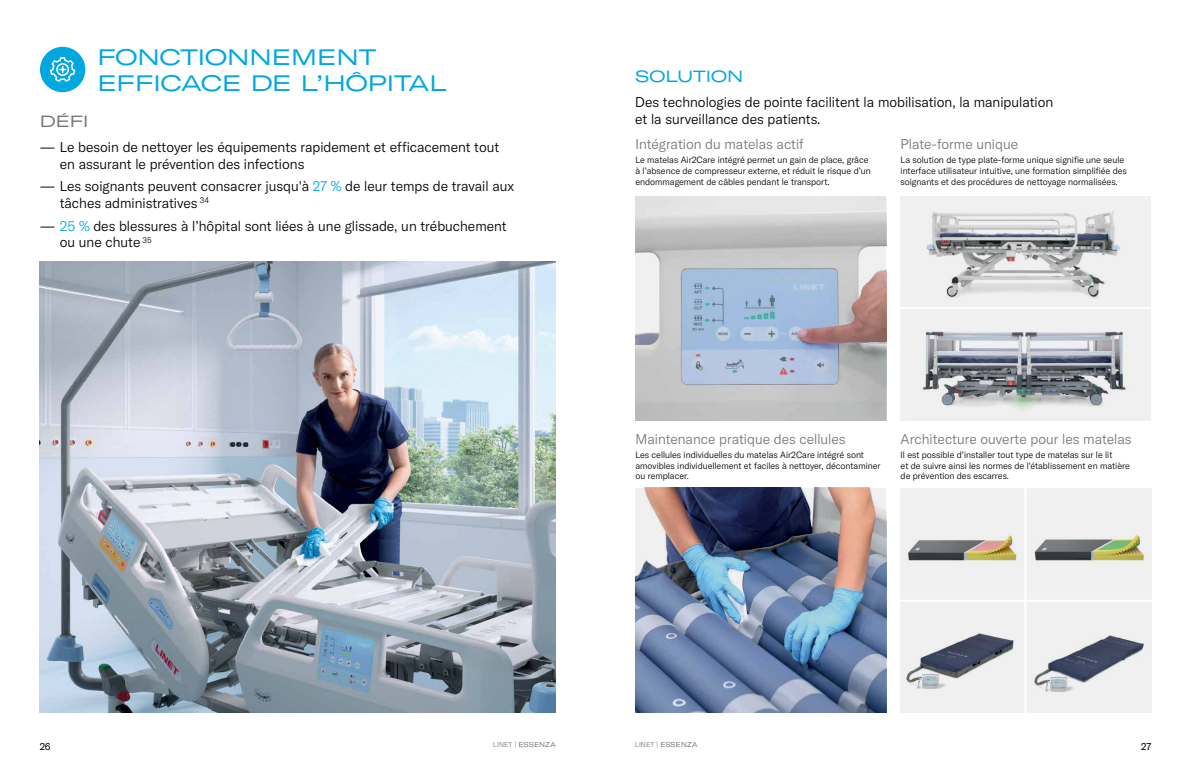
<style>
.page{position:relative;width:1191px;height:766px;background:#fff}
.page>*{position:absolute;margin:0;border:0;box-sizing:border-box;transform-origin:0 0}
.t1{font:22px/26.4px "GT America Exp Rg";color:#00a7e1}
.t2{font:16px "GT America Exp Rg";color:#00a7e1}
.t3{font:16px "GT America Exp Rg";color:#77787b}
.t4{font:300 14px/16.8px "GT America";color:#000}
.t5{font:300 14px "GT America";color:#77787b}
.t6{font:10px "GT America";color:#000}
.t7{font:300 9px/10.8px "GT America";color:#000}
.t8{font:expanded 7px "GT America";letter-spacing:.025em;color:#77787b}
.s1{color:#00a7e1}
.s2{font-weight:300;font-stretch:normal}
</style>
<div class="page">
<img style="left:635px;top:196px;width:251px;height:224px">
<img style="left:635px;top:488px;width:251px;height:223px">
<div style="left:900px;top:196px;width:251px;height:112px;background:#f1f1f2"></div>
<img style="left:926px;top:211px;width:194px;height:88px">
<div style="left:900px;top:308px;width:251px;height:112px;background:#f1f1f2"></div>
<img style="left:922px;top:330px;width:206px;height:81px">
<div style="left:900px;top:488px;width:125px;height:112px;background:#f1f1f2"></div>
<img style="left:908px;top:535px;width:109px;height:27px">
<img style="left:900px;top:602px;width:124px;height:109px">
<svg style="left:1027px;top:488px;width:124px;height:111px;fill:#f0f0f1"></svg>
<div style="left:1025px;top:600px;width:126px;height:111px;background:#f1f1f2"></div>
<img style="left:1034px;top:635px;width:113px;height:57px">
<hr style="left:893px;top:307px;width:275px;height:2px;background:#fff">
<hr style="left:893px;top:599px;width:275px;height:2px;background:#fff">
<hr style="left:1024px;top:462px;width:2px;height:276px;background:#fff">
<div style="left:40px;top:47px;width:45px;height:45px;background:#00a7e1;border-radius:50%"></div>
<svg style="left:50px;top:57px;width:26px;height:25px"></svg>
<img style="left:40px;top:261px;width:516px;height:450px">
<h1 class="t1" style="left:97px;top:43px;width:351px">FONCTIONNEMENT<br>EFFICACE DE L’HÔPITAL</h1>
<h2 class="t3" style="left:40px;top:111px;width:50px">DÉFI</h2>
<h3 class="t4" style="left:60px;top:139px;width:441px;text-indent:-20px">— Le besoin de nettoyer les équipements rapidement et efficacement tout en assurant le prévention des infections</h3>
<h3 class="t4" style="left:60px;top:178px;width:456px;text-indent:-20px">— Les soignants peuvent consacrer jusqu'à <span class="s1">27 %</span> de leur temps de travail aux tâches administratives <sup>34</sup></h3>
<h3 class="t4" style="left:60px;top:217px;width:448px;text-indent:-20px">— <span class="s1">25 %</span> des blessures à l’hôpital sont liées à une glissade, un trébuchement ou une chute <sup>35</sup></h3>
<h2 class="t2" style="left:635px;top:66px;width:110px">SOLUTION</h2>
<h3 class="t4" style="left:635px;top:94px;width:420px">Des technologies de pointe facilitent la mobilisation, la manipulation et la surveillance des patients.</h3>
<h3 class="t5" style="left:635px;top:136px;width:170px">Intégration du matelas actif</h3>
<p class="t7" style="left:635px;top:154px;width:237px">Le matelas Air2Care intégré permet un gain de place, grâce à l’absence de compresseur externe, et réduit le risque d’un endommagement de câbles pendant le transport.</p>
<h3 class="t5" style="left:900px;top:136px;width:119px">Plate-forme unique</h3>
<p class="t7" style="left:900px;top:154px;width:228px">La solution de type plate-forme unique signifie une seule interface utilisateur intuitive, une formation simplifiée des soignants et des procédures de nettoyage normalisées.</p>
<h3 class="t5" style="left:635px;top:431px;width:212px">Maintenance pratique des cellules</h3>
<p class="t7" style="left:635px;top:449px;width:246px">Les cellules individuelles du matelas Air2Care intégré sont amovibles individuellement et faciles à nettoyer, décontaminer ou remplacer.</p>
<h3 class="t5" style="left:900px;top:431px;width:232px">Architecture ouverte pour les matelas</h3>
<p class="t7" style="left:900px;top:449px;width:231px">Il est possible d’installer tout type de matelas sur le lit<br>et de suivre ainsi les normes de l'établissement en matière de prévention des escarres.</p>
<p class="t6" style="left:40px;top:740px;width:12px">26</p>
<p class="t8" style="left:493px;top:740px;width:64px"><span class="s2">LINET |</span> ESSENZA</p>
<p class="t8" style="left:635px;top:740px;width:64px"><span class="s2">LINET |</span> ESSENZA</p>
<p class="t6" style="left:1141px;top:740px;width:12px">27</p>
</div>
